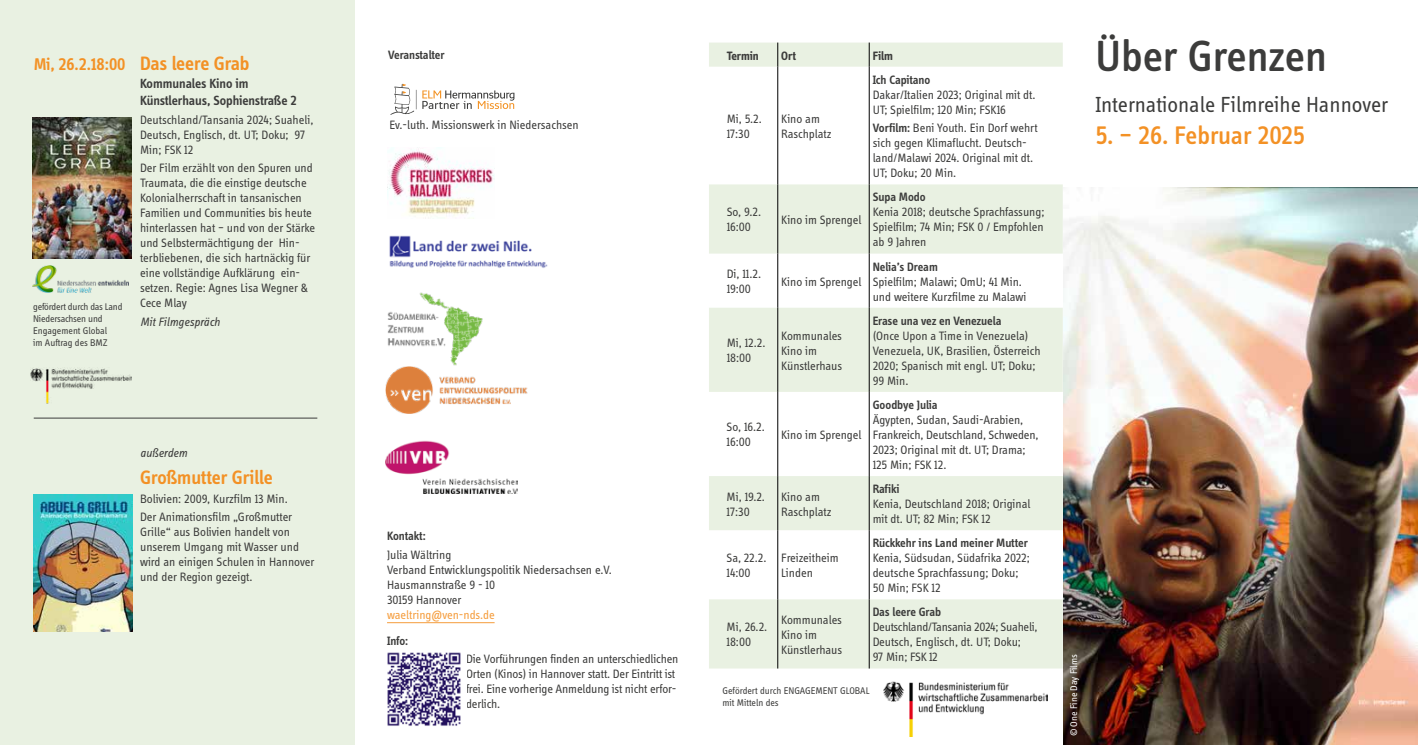
<style>
.page{position:relative;width:1418px;height:745px;background:#fff}
.page>*{position:absolute;margin:0;border:0;box-sizing:border-box;transform-origin:0 0}
.t1{font:500 45px "Info Display Pro";color:#3c3c3b}
.t2{font:500 26.25px "Info Display Pro";letter-spacing:-.005em;color:#f39125}
.t3{font:22.5px "Info Display Pro";color:#3c3c3b}
.t4{font:600 20px "Info Display Pro";letter-spacing:-.005em;color:#f39125}
.t5{font:600 17.5px "Info Display Pro";letter-spacing:-.005em;color:#f39125}
.t6{font:600 13.75px/17.5px "Info Display Pro";letter-spacing:-.005em;color:#3c3c3b}
.t7{font:12.5px/15px "Info Display Pro";color:#3c3c3b}
.t8{font:600 12.5px "Info Display Pro";letter-spacing:-.005em;color:#3c3c3b}
.t9{font:12.5px/15px "Info Display Pro";letter-spacing:-.02em;color:#3c3c3b}
.t10{font:italic 12.5px "Info Display Pro";letter-spacing:-.005em;color:#3c3c3b}
.t11{font:12.5px "Info Display Pro";color:#f59d3d}
.t12{font:700 12.5px "Info Display Pro";letter-spacing:-.005em;color:#3c3c3b}
.t13{font:10px/12px "Info Display Pro";letter-spacing:-.005em;color:#3c3c3b}
.t14{font:10px "Info Display Pro";color:#fff}
.s1{font-size:20px}
.s2{font-weight:600}
</style>
<div class="page">
<div style="left:0;top:0;width:354px;height:744px;background:#e9f1e2"></div>
<img style="left:1063px;top:187px;width:354px;height:557px">
<hr style="left:34px;top:417px;width:283px;height:1px;background:#3c3c3b">
<img style="left:33px;top:117px;width:99px;height:142px">
<img style="left:385px;top:366px;width:143px;height:47px">
<img style="left:385px;top:440px;width:132px;height:53px">
<img style="left:387px;top:149px;width:107px;height:70px">
<img style="left:387px;top:292px;width:96px;height:74px">
<img style="left:389px;top:235px;width:159px;height:33px">
<svg style="left:709px;top:43px;width:353px;height:625px"></svg>
<svg style="left:777px;top:43px;width:1px;height:24px"></svg>
<svg style="left:869px;top:43px;width:1px;height:24px"></svg>
<hr style="left:777px;top:67px;width:1px;height:117px;background:#000">
<hr style="left:869px;top:67px;width:1px;height:117px;background:#000">
<hr style="left:777px;top:184px;width:1px;height:69px;background:#000">
<hr style="left:869px;top:184px;width:1px;height:69px;background:#000">
<hr style="left:777px;top:253px;width:1px;height:54px;background:#000">
<hr style="left:869px;top:253px;width:1px;height:54px;background:#000">
<hr style="left:777px;top:307px;width:1px;height:84px;background:#000">
<hr style="left:869px;top:307px;width:1px;height:84px;background:#000">
<hr style="left:777px;top:391px;width:1px;height:85px;background:#000">
<hr style="left:869px;top:391px;width:1px;height:85px;background:#000">
<hr style="left:777px;top:476px;width:1px;height:54px;background:#000">
<hr style="left:869px;top:476px;width:1px;height:54px;background:#000">
<hr style="left:777px;top:530px;width:1px;height:69px;background:#000">
<hr style="left:869px;top:530px;width:1px;height:69px;background:#000">
<hr style="left:777px;top:599px;width:1px;height:69px;background:#000">
<hr style="left:869px;top:599px;width:1px;height:69px;background:#000">
<svg style="left:390px;top:84px;width:124px;height:31px"></svg>
<hr style="left:387px;top:622px;width:107px;height:1px;background:#f59d3d">
<img style="left:33px;top:265px;width:95px;height:27px">
<img style="left:30px;top:368px;width:102px;height:36px">
<img style="left:387px;top:652px;width:74px;height:74px">
<img style="left:34px;top:494px;width:98px;height:136px">
<img style="left:883px;top:681px;width:164px;height:55px">
<h3 class="t5" style="left:34px;top:54px;width:217px">Mi, 26.2.18:00 <span class="s1">Das leere Grab</span></h3>
<p class="t6" style="left:140px;top:74px;width:158px">Kommunales Kino im<br>Künstlerhaus, Sophienstraße 2</p>
<p class="t7" style="left:140px;top:111px;width:175px">Deutschland/Tansania 2024; Suaheli,<br>Deutsch, Englisch, dt. UT; Doku; 97<br>Min; FSK 12</p>
<p class="t7" style="left:140px;top:160px;width:177px">Der Film erzählt von den Spuren und Traumata, die die einstige deutsche Kolonialherrschaft in tansanischen Familien und Communities bis heute hinterlassen hat – und von der Stärke und Selbstermächtigung der Hin&shy;terbliebenen, die sich hartnäckig für eine vollständige Aufklärung ein&shy;setzen. Regie: Agnes Lisa Wegner &amp; Cece Mlay</p>
<p class="t10" style="left:140px;top:314px;width:82px">Mit Filmgespräch</p>
<p class="t13" style="left:33px;top:300px;width:91px">gefördert durch das Land<br>Niedersachsen und<br>Engagement Global<br>im Auftrag des BMZ</p>
<p class="t10" style="left:140px;top:444px;width:49px">außerdem</p>
<h3 class="t4" style="left:140px;top:465px;width:134px">Großmutter Grille</h3>
<p class="t7" style="left:140px;top:488px;width:154px;line-height:18.5px">Bolivien: 2009, Kurzfilm 13 Min.<br>Der Animationsfilm „Großmutter</p>
<p class="t7" style="left:140px;top:524px;width:176px">Grille“ aus Bolivien handelt von unserem Umgang mit Wasser und wird an einigen Schulen in Hannover und der Region gezeigt.</p>
<p class="t8" style="left:388px;top:47px;width:58px">Veranstalter</p>
<p class="t7" style="left:389px;top:117px;width:191px">Ev.-luth. Missionswerk in Niedersachsen</p>
<p class="t8" style="left:387px;top:528px;width:40px">Kontakt:</p>
<p class="t7" style="left:387px;top:546px;width:226px">Julia Wältring<br>Verband Entwicklungspolitik Niedersachsen e.V.<br>Hausmannstraße 9 - 10<br>30159 Hannover</p>
<p class="t11" style="left:387px;top:607px;width:109px">waeltring@ven-nds.de</p>
<p class="t8" style="left:387px;top:632px;width:23px">Info:</p>
<p class="t7" style="left:466px;top:650px;width:214px">Die Vorführungen finden an unterschiedlichen Orten (Kinos) in Hannover statt. Der Eintritt ist frei. Eine vorherige Anmeldung ist nicht erfor&shy;derlich.</p>
<p class="t12" style="left:726px;top:48px;width:34px">Termin</p>
<p class="t12" style="left:781px;top:48px;width:16px">Ort</p>
<p class="t12" style="left:872px;top:48px;width:22px">Film</p>
<p class="t7" style="left:726px;top:111px;width:37px">Mi, 5.2.<br>17:30</p>
<p class="t7" style="left:781px;top:111px;width:52px">Kino am<br>Raschplatz</p>
<p class="t7" style="left:726px;top:204px;width:36px">So, 9.2.<br>16:00</p>
<p class="t7" style="left:781px;top:212px;width:82px">Kino im Sprengel</p>
<p class="t7" style="left:726px;top:266px;width:36px">Di, 11.2.<br>19:00</p>
<p class="t7" style="left:781px;top:273px;width:82px">Kino im Sprengel</p>
<p class="t7" style="left:726px;top:335px;width:40px">Mi, 12.2.<br>18:00</p>
<p class="t7" style="left:781px;top:327px;width:62px">Kommunales<br>Kino im<br>Künstlerhaus</p>
<p class="t7" style="left:726px;top:419px;width:40px">So, 16.2.<br>16:00</p>
<p class="t7" style="left:781px;top:426px;width:82px">Kino im Sprengel</p>
<p class="t7" style="left:726px;top:488px;width:40px">Mi, 19.2.<br>17:30</p>
<p class="t7" style="left:781px;top:488px;width:52px">Kino am<br>Raschplatz</p>
<p class="t7" style="left:726px;top:550px;width:41px">Sa, 22.2.<br>14:00</p>
<p class="t7" style="left:781px;top:550px;width:59px">Freizeitheim<br>Linden</p>
<p class="t7" style="left:726px;top:619px;width:42px">Mi, 26.2.<br>18:00</p>
<p class="t7" style="left:781px;top:611px;width:62px">Kommunales<br>Kino im<br>Künstlerhaus</p>
<p class="t8" style="left:872px;top:72px;width:59px">Ich Capitano</p>
<p class="t7" style="left:872px;top:87px;width:164px">Dakar/Italien 2023; Original mit dt.<br>UT; Spielfilm; 120 Min; FSK16</p>
<p class="t7" style="left:872px;top:120px;width:166px"><span class="s2">Vorfilm:</span> Beni Youth. Ein Dorf wehrt sich gegen Klimaflucht. Deutsch&shy;land/Malawi 2024. Original mit dt.<br>UT; Doku; 20 Min.</p>
<p class="t8" style="left:872px;top:190px;width:54px">Supa Modo</p>
<p class="t7" style="left:872px;top:204px;width:173px;text-align:justify">Kenia 2018; deutsche Sprachfassung; Spielfilm; 74 Min; FSK 0 / Empfohlen ab 9 Jahren</p>
<p class="t8" style="left:872px;top:259px;width:67px">Nelia’s Dream</p>
<p class="t7" style="left:872px;top:273px;width:155px">Spielfilm; Malawi; OmU; 41 Min. und weitere Kurzfilme zu Malawi</p>
<p class="t8" style="left:872px;top:313px;width:130px">Erase una vez en Venezuela</p>
<p class="t7" style="left:872px;top:327px;width:169px">(Once Upon a Time in Venezuela)<br>Venezuela, UK, Brasilien, Österreich<br>2020; Spanisch mit engl. UT; Doku;<br>99 Min.</p>
<p class="t8" style="left:872px;top:397px;width:66px">Goodbye Julia</p>
<p class="t7" style="left:872px;top:411px;width:167px">Ägypten, Sudan, Saudi-Arabien,<br>Frankreich, Deutschland, Schweden,<br>2023; Original mit dt. UT; Drama;<br>125 Min; FSK 12.</p>
<p class="t8" style="left:872px;top:481px;width:28px">Rafiki</p>
<p class="t7" style="left:872px;top:496px;width:159px">Kenia, Deutschland 2018; Original mit dt. UT; 82 Min; FSK 12</p>
<p class="t8" style="left:872px;top:535px;width:157px">Rückkehr ins Land meiner Mutter</p>
<p class="t7" style="left:872px;top:550px;width:159px">Kenia, Südsudan, Südafrika 2022; deutsche Sprachfassung; Doku;<br>50 Min; FSK 12</p>
<p class="t8" style="left:872px;top:604px;width:70px">Das leere Grab</p>
<p class="t9" style="left:872px;top:619px;width:166px">Deutschland/Tansania 2024; Suaheli,<br>Deutsch, Englisch, dt. UT; Doku;<br>97 Min; FSK 12</p>
<p class="t13" style="left:722px;top:684px;width:149px">Gefördert durch ENGAGEMENT GLOBAL mit Mitteln des</p>
<h1 class="t1" style="left:1095px;top:29px;width:233px">Über Grenzen</h1>
<h3 class="t3" style="left:1095px;top:91px;width:294px">Internationale Filmreihe Hannover</h3>
<h2 class="t2" style="left:1095px;top:119px;width:211px">5. – 26. Februar 2025</h2>
<p class="t14" style="left:1067px;top:736px;width:83px;rotate:-90deg">© One Fine Day Films</p>
</div>
